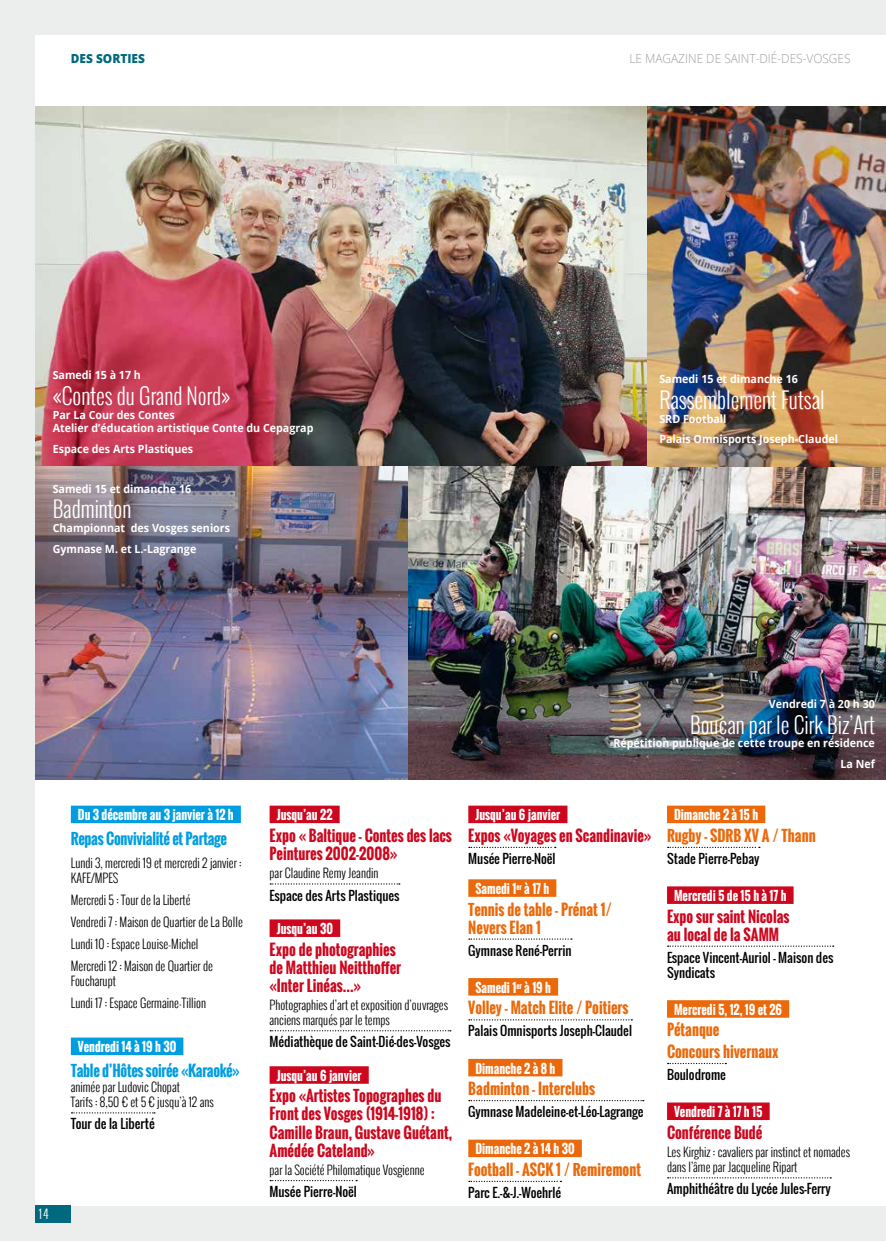
<style>
.page{position:relative;width:886px;height:1241px;background:#fff}
.page>*{position:absolute;margin:0;border:0;box-sizing:border-box;transform-origin:0 0}
.t1{font:300 22.5px "Oswald";color:#fff;scale:.95 1}
.t2{font:700 15px/18px "Oswald";color:#cd071e;scale:.95 1}
.t3{font:700 15px/18px "Oswald";color:#eb690b;scale:.95 1}
.t4{font:700 15px "Oswald";letter-spacing:-.02em;color:#009ee0;scale:.95 1}
.t5{font:300 12.5px/15px "Oswald";color:#000;scale:.95 1}
.t6{font:12.5px/15px "Oswald";color:#000}
.t7{font:700 12.5px "Oswald";color:#fff;scale:.95 1}
.t8{font:300 12.5px "Open Sans";color:#9c9e9f;scale:.95 1}
.t9{font:800 12.5px "Open Sans";color:#006980;scale:.95 1}
.t10{font:300 12.5px "Oswald";color:#fff}
.t11{font:700 11.25px/20.6px "Open Sans";color:#fff;scale:.95 1}
</style>
<div class="page">
<div style="left:0;top:0;width:886px;height:1240px;background:#eceded"></div>
<div style="left:35px;top:35px;width:851px;height:1170px;background:#fff"></div>
<img style="left:35px;top:106px;width:851px;height:673px">
<img style="left:35px;top:467px;width:372px;height:312px">
<img style="left:647px;top:106px;width:239px;height:361px">
<div style="left:71px;top:805px;width:170px;height:18px;background:#009ee0"></div>
<div style="left:71px;top:1037px;width:112px;height:17px;background:#009ee0"></div>
<svg style="left:71px;top:1112px;width:84px;height:1px"></svg>
<div style="left:270px;top:805px;width:70px;height:18px;background:#cd071e"></div>
<svg style="left:270px;top:883px;width:130px;height:1px"></svg>
<div style="left:270px;top:919px;width:70px;height:17px;background:#cd071e"></div>
<svg style="left:270px;top:1030px;width:181px;height:1px"></svg>
<div style="left:270px;top:1066px;width:99px;height:17px;background:#cd071e"></div>
<div style="left:468px;top:805px;width:99px;height:18px;background:#cd071e"></div>
<svg style="left:469px;top:846px;width:87px;height:1px"></svg>
<div style="left:468px;top:879px;width:88px;height:17px;background:#eb690b"></div>
<svg style="left:469px;top:938px;width:103px;height:1px"></svg>
<div style="left:468px;top:977px;width:90px;height:18px;background:#eb690b"></div>
<svg style="left:469px;top:1019px;width:163px;height:1px"></svg>
<div style="left:468px;top:1058px;width:94px;height:18px;background:#eb690b"></div>
<svg style="left:469px;top:1100px;width:175px;height:1px"></svg>
<div style="left:468px;top:1139px;width:114px;height:17px;background:#eb690b"></div>
<svg style="left:469px;top:1180px;width:92px;height:1px"></svg>
<div style="left:667px;top:805px;width:98px;height:18px;background:#eb690b"></div>
<svg style="left:668px;top:846px;width:92px;height:1px"></svg>
<div style="left:667px;top:886px;width:126px;height:17px;background:#cd071e"></div>
<svg style="left:668px;top:945px;width:166px;height:1px"></svg>
<div style="left:667px;top:1000px;width:122px;height:17px;background:#eb690b"></div>
<div style="left:667px;top:1102px;width:103px;height:17px;background:#cd071e"></div>
<svg style="left:668px;top:1177px;width:163px;height:1px"></svg>
<div style="left:35px;top:1205px;width:36px;height:17px;background:#006980"></div>
<p class="t9" style="left:71px;top:49px;width:79px">DES SORTIES</p>
<p class="t8" style="left:629px;top:50px;width:234px">LE MAGAZINE DE SAINT-DIÉ-DES-VOSGES</p>
<p class="t11" style="left:53px;top:364px;width:94px">Samedi 15 à 17 h</p>
<h1 class="t1" style="left:53px;top:379px;width:188px">«Contes du Grand Nord»</h1>
<p class="t11" style="left:53px;top:407px;width:276px;line-height:13.5px">Par La Cour des Contes<br>Atelier d’éducation artistique Conte du Cepagrap</p>
<p class="t11" style="left:53px;top:438px;width:149px">Espace des Arts Plastiques</p>
<p class="t11" style="left:53px;top:478px;width:147px">Samedi 15 et dimanche 16</p>
<h1 class="t1" style="left:53px;top:492px;width:84px">Badminton</h1>
<p class="t11" style="left:53px;top:517px;width:188px">Championnat des Vosges seniors<br>Gymnase M. et L.-Lagrange</p>
<p class="t11" style="left:659px;top:368px;width:147px">Samedi 15 et dimanche 16</p>
<h1 class="t1" style="left:659px;top:383px;width:176px">Rassemblement Futsal</h1>
<p class="t11" style="left:659px;top:408px;width:190px">SRD Football<br>Palais Omnisports Joseph-Claudel</p>
<p class="t7" style="left:78px;top:805px;width:165px">Du 3 décembre au 3 janvier à 12 h</p>
<p class="t4" style="left:71px;top:827px;width:166px">Repas Convivialité et Partage</p>
<p class="t5" style="left:71px;top:854px;width:181px">Lundi 3, mercredi 19 et mercredi 2 janvier :<br>KAFE/MPES</p>
<p class="t5" style="left:71px;top:888px;width:182px;line-height:22.1px">Mercredi 5 : Tour de la Liberté<br>Vendredi 7 : Maison de Quartier de La Bolle Lundi 10 : Espace Louise-Michel<br>Mercredi 12 : Maison de Quartier de</p>
<p class="t5" style="left:71px;top:969px;width:144px;line-height:22.1px">Foucharupt<br>Lundi 17 : Espace Germaine-Tillion</p>
<p class="t7" style="left:78px;top:1037px;width:105px">Vendredi 14 à 19 h 30</p>
<p class="t4" style="left:71px;top:1059px;width:179px">Table d’Hôtes soirée «Karaoké»</p>
<p class="t5" style="left:71px;top:1079px;width:152px">animée par Ludovic Chopat<br>Tarifs : 8,50 € et 5 € jusqu’à 12 ans</p>
<p class="t6" style="left:71px;top:1116px;width:85px">Tour de la Liberté</p>
<p class="t10" style="left:39px;top:1204px;width:11px">14</p>
<p class="t7" style="left:277px;top:805px;width:60px">Jusqu’au 22</p>
<p class="t2" style="left:270px;top:826px;width:193px">Expo « Baltique - Contes des lacs<br>Peintures 2002-2008»</p>
<p class="t5" style="left:270px;top:865px;width:116px">par Claudine Remy Jeandin</p>
<p class="t6" style="left:270px;top:887px;width:131px">Espace des Arts Plastiques</p>
<p class="t7" style="left:277px;top:919px;width:61px">Jusqu’au 30</p>
<p class="t2" style="left:270px;top:940px;width:140px">Expo de photographies de Matthieu Neitthoffer «Inter Linéas...»</p>
<p class="t5" style="left:270px;top:997px;width:189px">Photographies d’art et exposition d’ouvrages anciens marqués par le temps</p>
<p class="t6" style="left:270px;top:1034px;width:182px">Médiathèque de Saint-Dié-des-Vosges</p>
<p class="t7" style="left:277px;top:1065px;width:91px">Jusqu’au 6 janvier</p>
<p class="t2" style="left:270px;top:1086px;width:193px">Expo «Artistes Topographes du<br>Front des Vosges (1914-1918) :<br>Camille Braun, Gustave Guétant,<br>Amédée Cateland»</p>
<p class="t5" style="left:270px;top:1162px;width:165px">par la Société Philomatique Vosgienne</p>
<p class="t6" style="left:270px;top:1183px;width:89px">Musée Pierre-Noël</p>
<p class="t11" style="left:769px;top:693px;width:113px">Vendredi 7 à 20 h 30</p>
<h1 class="t1" style="left:690px;top:708px;width:196px">Boucan par le Cirk Biz’Art</h1>
<p class="t11" style="left:613px;top:732px;width:277px;text-align:right">Répétition publique de cette troupe en résidence<br>La Nef</p>
<p class="t7" style="left:475px;top:805px;width:91px">Jusqu’au 6 janvier</p>
<p class="t2" style="left:468px;top:826px;width:194px">Expos «Voyages en Scandinavie»</p>
<p class="t6" style="left:468px;top:850px;width:89px">Musée Pierre-Noël</p>
<p class="t7" style="left:475px;top:879px;width:79px">Samedi 1<sup>er</sup> à 17 h</p>
<p class="t3" style="left:468px;top:900px;width:152px">Tennis de table - Prénat 1/<br>Nevers Elan 1</p>
<p class="t6" style="left:468px;top:942px;width:105px">Gymnase René-Perrin</p>
<p class="t7" style="left:475px;top:977px;width:81px">Samedi 1<sup>er</sup> à 19 h</p>
<p class="t3" style="left:468px;top:998px;width:170px">Volley - Match Elite / Poitiers</p>
<p class="t6" style="left:468px;top:1023px;width:165px">Palais Omnisports Joseph-Claudel</p>
<p class="t7" style="left:475px;top:1058px;width:86px">Dimanche 2 à 8 h</p>
<p class="t3" style="left:468px;top:1079px;width:135px">Badminton - Interclubs</p>
<p class="t6" style="left:468px;top:1104px;width:177px">Gymnase Madeleine-et-Léo-Lagrange</p>
<p class="t7" style="left:475px;top:1139px;width:106px">Dimanche 2 à 14 h 30</p>
<p class="t3" style="left:468px;top:1160px;width:183px">Football - ASCK 1 / Remiremont</p>
<p class="t6" style="left:468px;top:1184px;width:94px">Parc E.-&amp;-J.-Woehrlé</p>
<p class="t7" style="left:674px;top:805px;width:90px">Dimanche 2 à 15 h</p>
<p class="t3" style="left:667px;top:826px;width:158px">Rugby - SDRB XV A / Thann</p>
<p class="t6" style="left:667px;top:850px;width:94px">Stade Pierre-Pebay</p>
<p class="t7" style="left:674px;top:886px;width:120px">Mercredi 5 de 15 h à 17 h</p>
<p class="t2" style="left:667px;top:907px;width:130px">Expo sur saint Nicolas au local de la SAMM</p>
<p class="t6" style="left:667px;top:949px;width:168px">Espace Vincent-Auriol - Maison des<br>Syndicats</p>
<p class="t7" style="left:674px;top:999px;width:115px">Mercredi 5, 12, 19 et 26</p>
<p class="t3" style="left:667px;top:1019px;width:119px;line-height:21.5px">Pétanque<br>Concours hivernaux</p>
<p class="t6" style="left:667px;top:1066px;width:60px">Boulodrome</p>
<p class="t7" style="left:674px;top:1102px;width:95px">Vendredi 7 à 17 h 15</p>
<p class="t2" style="left:667px;top:1123px;width:102px">Conférence Budé</p>
<p class="t5" style="left:667px;top:1144px;width:194px">Les Kirghiz : cavaliers par instinct et nomades dans l’âme par Jacqueline Ripart</p>
<p class="t6" style="left:667px;top:1181px;width:165px">Amphithéâtre du Lycée Jules-Ferry</p>
</div>
